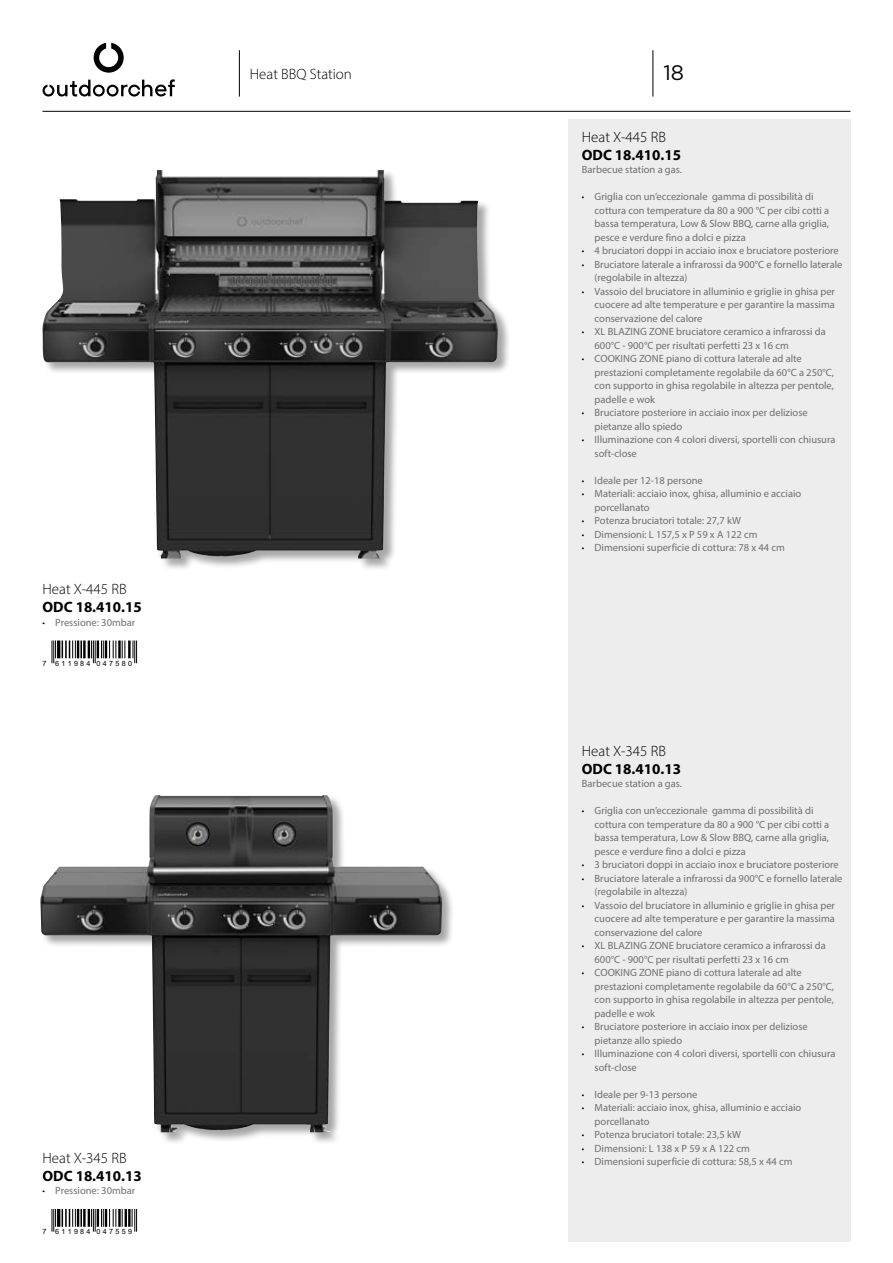
<style>
.page{position:relative;width:893px;height:1263px;background:#fff}
.page>*{position:absolute;margin:0;border:0;box-sizing:border-box;transform-origin:0 0}
.t1{font:21px "Gotham";color:#000}
.t2{font:300 15px "Myriad Pro";color:#000}
.t3{font:700 15px "Myriad Pro";color:#000}
.t4{font:10.5px/13.5px "Myriad Pro";color:#706f6f}
.t5{font:7.2px "Arial";letter-spacing:.32em;color:#000}
.s1{font-weight:300;font-stretch:condensed;color:#000}
</style>
<div class="page">
<hr style="left:43px;top:111px;width:807px;height:1px;background:#000">
<hr style="left:653px;top:50px;width:1px;height:47px;background:#000">
<svg style="left:43px;top:79px;width:132px;height:18px"></svg>
<svg style="left:94px;top:43px;width:30px;height:30px"></svg>
<hr style="left:239px;top:50px;width:1px;height:47px;background:#000">
<div style="left:568px;top:119px;width:282px;height:1123px;background:#ededed"></div>
<svg style="left:52px;top:640px;width:4px;height:23px"></svg>
<hr style="left:57px;top:640px;width:3px;height:18px;background:#000">
<svg style="left:62px;top:640px;width:20px;height:18px"></svg>
<hr style="left:83px;top:640px;width:3px;height:18px;background:#000">
<svg style="left:88px;top:640px;width:38px;height:23px"></svg>
<hr style="left:128px;top:640px;width:3px;height:18px;background:#000">
<svg style="left:133px;top:640px;width:4px;height:23px"></svg>
<div style="left:40px;top:795px;width:415px;height:350px;background:#000;opacity:.35"></div>
<img style="left:40px;top:795px;width:282px;height:337px">
<div style="left:43px;top:170px;width:468px;height:401px;background:#000;opacity:.35"></div>
<img style="left:42px;top:170px;width:457px;height:388px">
<svg style="left:52px;top:1209px;width:4px;height:22px"></svg>
<hr style="left:57px;top:1209px;width:3px;height:18px;background:#000">
<svg style="left:62px;top:1209px;width:20px;height:18px"></svg>
<hr style="left:83px;top:1209px;width:3px;height:18px;background:#000">
<svg style="left:88px;top:1209px;width:49px;height:22px"></svg>
<h2 class="t2" style="left:43px;top:580px;width:86px">Heat X-445 RB</h2>
<h2 class="t3" style="left:43px;top:598px;width:101px">ODC 18.410.15</h2>
<p class="t4" style="left:43px;top:615px;width:94px"><span class="s1">•</span> Pressione: 30mbar</p>
<p class="t5" style="left:43px;top:658px;width:91px">7 611984 047580</p>
<h2 class="t2" style="left:43px;top:1149px;width:86px">Heat X-345 RB</h2>
<h2 class="t3" style="left:43px;top:1166px;width:101px">ODC 18.410.13</h2>
<p class="t4" style="left:43px;top:1184px;width:94px"><span class="s1">•</span> Pressione: 30mbar</p>
<p class="t5" style="left:43px;top:1227px;width:91px">7 611984 047559</p>
<h2 class="t2" style="left:250px;top:65px;width:104px">Heat BBQ Station</h2>
<h1 class="t1" style="left:663px;top:61px;width:22px">18</h1>
<h2 class="t2" style="left:582px;top:128px;width:86px">Heat X-445 RB</h2>
<h2 class="t3" style="left:582px;top:145px;width:101px">ODC 18.410.15</h2>
<p class="t4" style="left:582px;top:163px;width:102px">Barbecue station a gas.</p>
<p class="t4" style="left:595px;top:190px;width:236px;text-indent:-13px"><span class="s1">•</span> Griglia con un’eccezionale gamma di possibilità di cottura con temperature da 80 a 900 °C per cibi cotti a bassa temperatura, Low &amp; Slow BBQ, carne alla griglia, pesce e verdure fino a dolci e pizza</p>
<p class="t4" style="left:582px;top:244px;width:258px"><span class="s1">•</span> 4 bruciatori doppi in acciaio inox e bruciatore posteriore</p>
<p class="t4" style="left:595px;top:257px;width:249px;text-indent:-13px"><span class="s1">•</span> Bruciatore laterale a infrarossi da 900°C e fornello laterale (regolabile in altezza)</p>
<p class="t4" style="left:595px;top:284px;width:242px;text-align:justify;text-indent:-13px"><span class="s1">•</span> Vassoio del bruciatore in alluminio e griglie in ghisa per cuocere ad alte temperature e per garantire la massima conservazione del calore</p>
<p class="t4" style="left:595px;top:325px;width:233px;text-indent:-13px"><span class="s1">•</span> XL BLAZING ZONE bruciatore ceramico a infrarossi da<br>600°C - 900°C per risultati perfetti 23 x 16 cm</p>
<p class="t4" style="left:595px;top:352px;width:241px;text-indent:-13px"><span class="s1">•</span> COOKING ZONE piano di cottura laterale ad alte prestazioni completamente regolabile da 60°C a 250°C, con supporto in ghisa regolabile in altezza per pentole, padelle e wok</p>
<p class="t4" style="left:595px;top:406px;width:215px;text-indent:-13px"><span class="s1">•</span> Bruciatore posteriore in acciaio inox per deliziose pietanze allo spiedo</p>
<p class="t4" style="left:595px;top:433px;width:242px;text-indent:-13px"><span class="s1">•</span> Illuminazione con 4 colori diversi, sportelli con chiusura soft-close</p>
<p class="t4" style="left:582px;top:473px;width:123px"><span class="s1">•</span> Ideale per 12-18 persone</p>
<p class="t4" style="left:595px;top:487px;width:208px;text-indent:-13px"><span class="s1">•</span> Materiali: acciaio inox, ghisa, alluminio e acciaio porcellanato</p>
<p class="t4" style="left:582px;top:514px;width:161px"><span class="s1">•</span> Potenza bruciatori totale: 27,7 kW</p>
<p class="t4" style="left:582px;top:527px;width:177px"><span class="s1">•</span> Dimensioni: L 157,5 x P 59 x A 122 cm</p>
<p class="t4" style="left:582px;top:541px;width:205px"><span class="s1">•</span> Dimensioni superficie di cottura: 78 x 44 cm</p>
<h2 class="t2" style="left:582px;top:741px;width:86px">Heat X-345 RB</h2>
<h2 class="t3" style="left:582px;top:759px;width:101px">ODC 18.410.13</h2>
<p class="t4" style="left:582px;top:777px;width:102px">Barbecue station a gas.</p>
<p class="t4" style="left:595px;top:804px;width:236px;text-indent:-13px"><span class="s1">•</span> Griglia con un’eccezionale gamma di possibilità di cottura con temperature da 80 a 900 °C per cibi cotti a bassa temperatura, Low &amp; Slow BBQ, carne alla griglia, pesce e verdure fino a dolci e pizza</p>
<p class="t4" style="left:582px;top:858px;width:258px"><span class="s1">•</span> 3 bruciatori doppi in acciaio inox e bruciatore posteriore</p>
<p class="t4" style="left:595px;top:871px;width:249px;text-indent:-13px"><span class="s1">•</span> Bruciatore laterale a infrarossi da 900°C e fornello laterale (regolabile in altezza)</p>
<p class="t4" style="left:595px;top:898px;width:242px;text-align:justify;text-indent:-13px"><span class="s1">•</span> Vassoio del bruciatore in alluminio e griglie in ghisa per cuocere ad alte temperature e per garantire la massima conservazione del calore</p>
<p class="t4" style="left:595px;top:939px;width:233px;text-indent:-13px"><span class="s1">•</span> XL BLAZING ZONE bruciatore ceramico a infrarossi da<br>600°C - 900°C per risultati perfetti 23 x 16 cm</p>
<p class="t4" style="left:595px;top:966px;width:241px;text-indent:-13px"><span class="s1">•</span> COOKING ZONE piano di cottura laterale ad alte prestazioni completamente regolabile da 60°C a 250°C, con supporto in ghisa regolabile in altezza per pentole, padelle e wok</p>
<p class="t4" style="left:595px;top:1020px;width:215px;text-indent:-13px"><span class="s1">•</span> Bruciatore posteriore in acciaio inox per deliziose pietanze allo spiedo</p>
<p class="t4" style="left:595px;top:1047px;width:242px;text-indent:-13px"><span class="s1">•</span> Illuminazione con 4 colori diversi, sportelli con chiusura soft-close</p>
<p class="t4" style="left:582px;top:1087px;width:117px"><span class="s1">•</span> Ideale per 9-13 persone</p>
<p class="t4" style="left:595px;top:1101px;width:208px;text-indent:-13px"><span class="s1">•</span> Materiali: acciaio inox, ghisa, alluminio e acciaio porcellanato</p>
<p class="t4" style="left:582px;top:1128px;width:161px"><span class="s1">•</span> Potenza bruciatori totale: 23,5 kW</p>
<p class="t4" style="left:582px;top:1141px;width:170px"><span class="s1">•</span> Dimensioni: L 138 x P 59 x A 122 cm</p>
<p class="t4" style="left:582px;top:1155px;width:212px"><span class="s1">•</span> Dimensioni superficie di cottura: 58,5 x 44 cm</p>
</div>
